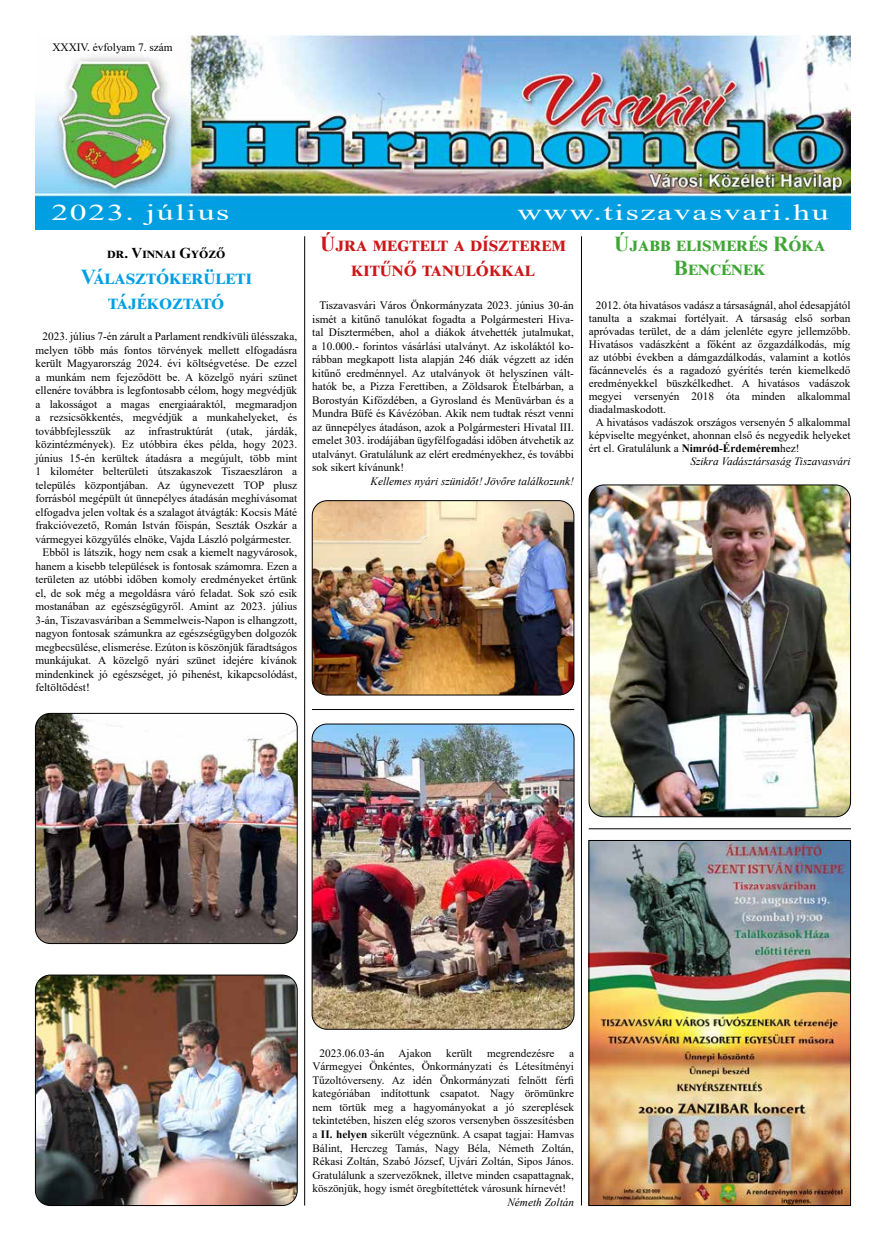
<style>
.page{position:relative;width:886px;height:1241px;background:#fff}
.page>*{position:absolute;margin:0;border:0;box-sizing:border-box;transform-origin:0 0}
.t1{font:22.5px "Times New Roman";letter-spacing:.05em;color:#fff;scale:1.5 1}
.t2{font:700 21.25px/25.5px "Times New Roman";letter-spacing:.025em;color:#cd1719;text-align:center}
.t3{font:700 21.25px/25.5px "Times New Roman";letter-spacing:.025em;color:#009fe3;text-align:center}
.t4{font:700 21.25px/24.4px "Times New Roman";letter-spacing:.025em;color:#3fa535;text-align:center}
.t5{font:700 15px "Times New Roman";letter-spacing:.005em;color:#000}
.t6{font:11.25px/13.5px "Times New Roman";color:#000;text-align:justify}
.t7{font:11.25px/13.5px "Times New Roman";color:#050505;text-align:justify}
.t8{font:italic 11.25px "Times New Roman";color:#000}
.s1{font-weight:700}
</style>
<div class="page">
<img style="left:35px;top:35px;width:815px;height:195px">
<img style="left:35px;top:713px;width:262px;height:230px">
<div style="left:35px;top:713px;width:262px;height:230px;border:1px solid #000;border-radius:15px"></div>
<img style="left:312px;top:500px;width:262px;height:195px">
<div style="left:312px;top:500px;width:262px;height:195px;border:1px solid #000;border-radius:15px"></div>
<img style="left:591px;top:842px;width:258px;height:361px">
<div style="left:589px;top:840px;width:262px;height:365px;border:1px solid #000"></div>
<img style="left:589px;top:486px;width:261px;height:330px">
<div style="left:589px;top:484px;width:262px;height:332px;border:1px solid #000;border-radius:15px"></div>
<img style="left:312px;top:725px;width:262px;height:304px">
<div style="left:312px;top:723px;width:262px;height:306px;border:1px solid #050505;border-radius:15px"></div>
<img style="left:35px;top:976px;width:262px;height:229px">
<div style="left:35px;top:974px;width:262px;height:231px;border:1px solid #000;border-radius:15px"></div>
<hr style="left:312px;top:709px;width:262px;height:1px;background:#000">
<hr style="left:589px;top:828px;width:262px;height:1px;background:#000">
<hr style="left:304px;top:236px;width:1px;height:969px;background:#000">
<hr style="left:581px;top:236px;width:1px;height:969px;background:#000">
<p class="t6" style="left:52px;top:40px;width:122px">XXXIV. évfolyam 7. szám</p>
<h1 class="t1" style="left:51px;top:197px;width:120px">2023. július</h1>
<h1 class="t1" style="left:517px;top:197px;width:209px">www.tiszavasvari.hu</h1>
<h3 class="t5" style="left:107px;top:242px;width:120px">dr. Vinnai Győző</h3>
<h2 class="t3" style="left:81px;top:263px;width:173px">Választókerületi tájékoztató</h2>
<p class="t6" style="left:43px;top:329px;width:256px">2023. július 7-én zárult a Parlament rendkívüli ülésszaka,</p>
<p class="t6" style="left:35px;top:343px;width:263px">melyen több más fontos törvények mellett elfogadásra</p>
<p class="t6" style="left:35px;top:356px;width:263px">került Magyarország 2024. évi költségvetése. De ezzel</p>
<p class="t6" style="left:35px;top:370px;width:263px">a munkám nem fejeződött be. A közelgő nyári szünet</p>
<p class="t6" style="left:35px;top:383px;width:263px">ellenére továbbra is legfontosabb célom, hogy megvédjük</p>
<p class="t6" style="left:35px;top:397px;width:263px">a lakosságot a magas energiaáraktól, megmaradjon</p>
<p class="t6" style="left:35px;top:410px;width:263px">a rezsicsökkentés, megvédjük a munkahelyeket, és</p>
<p class="t6" style="left:35px;top:424px;width:263px">továbbfejlesszük az infrastruktúrát (utak, járdák,</p>
<p class="t6" style="left:35px;top:437px;width:263px">közintézmények). Ez utóbbira ékes példa, hogy 2023.</p>
<p class="t6" style="left:35px;top:451px;width:263px">június 15-én kerültek átadásra a megújult, több mint</p>
<p class="t6" style="left:35px;top:464px;width:263px">1 kilométer belterületi útszakaszok Tiszaeszláron a</p>
<p class="t6" style="left:35px;top:478px;width:263px">település központjában. Az úgynevezett TOP plusz</p>
<p class="t6" style="left:35px;top:491px;width:263px">forrásból megépült út ünnepélyes átadásán meghívásomat</p>
<p class="t6" style="left:35px;top:505px;width:263px">elfogadva jelen voltak és a szalagot átvágták: Kocsis Máté</p>
<p class="t6" style="left:35px;top:518px;width:263px">frakcióvezető, Román István főispán, Seszták Oszkár a</p>
<p class="t6" style="left:35px;top:532px;width:258px">vármegyei közgyűlés elnöke, Vajda László polgármester.</p>
<p class="t6" style="left:43px;top:545px;width:256px">Ebből is látszik, hogy nem csak a kiemelt nagyvárosok,</p>
<p class="t6" style="left:35px;top:559px;width:263px">hanem a kisebb települések is fontosak számomra. Ezen a</p>
<p class="t6" style="left:35px;top:572px;width:263px">területen az utóbbi időben komoly eredményeket értünk</p>
<p class="t6" style="left:35px;top:586px;width:263px">el, de sok még a megoldásra váró feladat. Sok szó esik</p>
<p class="t6" style="left:35px;top:599px;width:263px">mostanában az egészségügyről. Amint az 2023. július</p>
<p class="t6" style="left:35px;top:613px;width:263px">3-án, Tiszavasváriban a Semmelweis-Napon is elhangzott,</p>
<p class="t6" style="left:35px;top:626px;width:263px">nagyon fontosak számunkra az egészségügyben dolgozók</p>
<p class="t6" style="left:35px;top:640px;width:263px">megbecsülése, elismerése. Ezúton is köszönjük fáradtságos</p>
<p class="t6" style="left:35px;top:653px;width:263px">munkájukat. A közelgő nyári szünet idejére kívánok</p>
<p class="t6" style="left:35px;top:667px;width:263px">mindenkinek jó egészséget, jó pihenést, kikapcsolódást,</p>
<p class="t6" style="left:35px;top:680px;width:56px">feltöltődést!</p>
<h2 class="t2" style="left:320px;top:230px;width:247px">Újra megtelt a díszterem kitűnő tanulókkal</h2>
<h2 class="t4" style="left:614px;top:231px;width:212px">Újabb elismerés Róka<br>Bencének</h2>
<p class="t6" style="left:312px;top:298px;width:263px;text-indent:7px">Tiszavasvári Város Önkormányzata 2023. június 30-án ismét a kitűnő tanulókat fogadta a Polgármesteri Hiva&shy;tal Dísztermében, ahol a diákok átvehették jutalmukat, a 10.000.- forintos vásárlási utalványt. Az iskoláktól ko&shy;rábban megkapott lista alapján 246 diák végzett az idén kitűnő eredménnyel. Az utalványok öt helyszínen vált&shy;hatók be, a Pizza Ferettiben, a Zöldsarok Ételbárban, a Borostyán Kifőzdében, a Gyrosland és Menüvárban és a Mundra Büfé és Kávézóban. Akik nem tudtak részt venni az ünnepélyes átadáson, azok a Polgármesteri Hivatal III. emelet 303. irodájában ügyfélfogadási időben átvehetik az utalványt. Gratulálunk az elért eredményekhez, és további sok sikert kívánunk!</p>
<p class="t8" style="left:370px;top:473px;width:205px">Kellemes nyári szünidőt! Jövőre találkozunk!</p>
<p class="t6" style="left:589px;top:298px;width:263px;line-height:12.9px;text-indent:7px">2012. óta hivatásos vadász a társaságnál, ahol édesapjától tanulta a szakmai fortélyait. A társaság első sorban apróvadas terület, de a dám jelenléte egyre jellemzőbb.<br>Hivatásos vadászként a főként az őzgazdálkodás, míg az utóbbi években a dámgazdálkodás, valamint a kotlós fácánnevelés és a ragadozó gyérítés terén kiemelkedő eredményekkel büszkélkedhet. A hivatásos vadászok megyei versenyén 2018 óta minden alkalommal diadalmaskodott.</p>
<p class="t6" style="left:596px;top:415px;width:256px">A hivatásos vadászok országos versenyén 5 alkalommal</p>
<p class="t6" style="left:589px;top:427px;width:263px">képviselte megyénket, ahonnan első és negyedik helyeket</p>
<p class="t6" style="left:589px;top:440px;width:212px">ért el. Gratulálunk a <span class="s1">Nimród-Érdemérem</span>hez!</p>
<p class="t8" style="left:690px;top:453px;width:162px">Szikra Vadásztársaság Tiszavasvári</p>
<p class="t7" style="left:319px;top:1045px;width:114px">2023.06.03-án Ajakon</p>
<p class="t7" style="left:446px;top:1045px;width:28px">került</p>
<p class="t7" style="left:487px;top:1045px;width:69px">megrendezésre</p>
<p class="t7" style="left:312px;top:1045px;width:263px;text-indent:257px">a Vármegyei Önkéntes, Önkormányzati és Létesítményi Tűzoltóverseny. Az idén Önkormányzati felnőtt férfi kategóriában indítottunk csapatot. Nagy örömünkre nem törtük meg a hagyományokat a jó szereplések tekintetében, hiszen elég szoros versenyben összesítésben a <span class="s1">II. helyen</span> sikerült végeznünk. A csapat tagjai: Hamvas Bálint, Herczeg Tamás, Nagy Béla, Németh Zoltán, Rékasi Zoltán, Szabó József, Ujvári Zoltán, Sipos János.<br>Gratulálunk a szervezőknek, illetve minden csapattagnak, köszönjük, hogy ismét öregbítettétek városunk hírnevét!</p>
<p class="t8" style="left:507px;top:1193px;width:68px">Németh Zoltán</p>
</div>
